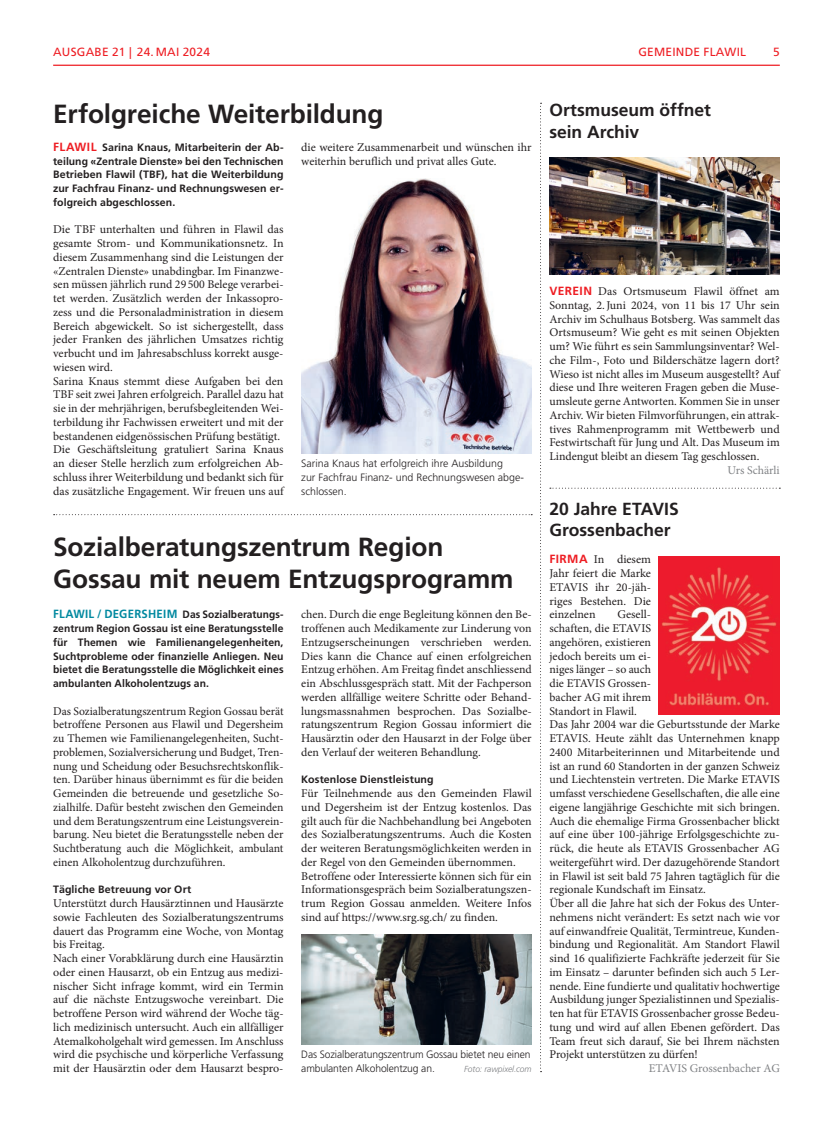
<style>
.page{position:relative;width:833px;height:1134px;background:#fff}
.page>*{position:absolute;margin:0;border:0;box-sizing:border-box;transform-origin:0 0}
.t1{font:700 26.25px/31.2px "Frutiger LT Std";letter-spacing:-.005em;color:#231f20}
.t2{font:700 17.5px/21.2px "Frutiger LT Std";letter-spacing:-.005em;color:#231f20}
.t3{font:11.88px/13.8px "Minion Pro";color:#231f20}
.t4{font:11.88px "Frutiger LT Std";letter-spacing:.02em;color:#ee1d23}
.t5{font:11.88px "Minion Pro";letter-spacing:-.005em;color:#808285}
.t6{font:700 10.62px/13.8px "Frutiger LT Std";letter-spacing:.005em;color:#231f20;text-align:justify}
.t7{font:700 10.62px/13.8px "Frutiger LT Std";letter-spacing:.005em;color:#231f20;text-align:justify;scale:.96 1}
.t8{font:300 10.62px/13.8px "Frutiger LT Std";color:#231f20}
.t9{font:italic 300 8.75px "Frutiger LT Std";letter-spacing:-.01em;color:#808285}
.s1{font-size:11.88px;color:#ee1d23}
.s2{font-size:11.88px;color:#0289a0}
.s3{font-family:"Frutiger LT Std";font-weight:700;color:#ee1d23}
</style>
<div class="page">
<hr style="left:53px;top:65px;width:727px;height:1px;background:#ee1d23">
<svg style="left:54px;top:514px;width:478px;height:1px"></svg>
<svg style="left:540px;top:103px;width:1px;height:969px"></svg>
<img style="left:301px;top:934px;width:230px;height:110px">
<img style="left:301px;top:178px;width:230px;height:275px">
<svg style="left:550px;top:488px;width:230px;height:1px"></svg>
<img style="left:549px;top:158px;width:231px;height:116px">
<img style="left:658px;top:556px;width:122px;height:158px">
<p class="t4" style="left:53px;top:45px;width:18px">AUSGABE</p>
<p class="t4" style="left:112px;top:45px;width:99px">21 | 24. MAI 2024</p>
<p class="t4" style="left:638px;top:45px;width:109px">GEMEINDE FLAWIL</p>
<p class="t4" style="left:773px;top:45px;width:8px">5</p>
<h1 class="t1" style="left:53px;top:99px;width:332px">Erfolgreiche Weiterbildung</h1>
<p class="t6" style="left:53px;top:140px;width:232px"><span class="s1">FLAWIL</span> Sarina Knaus, Mitarbeiterin der Ab&shy;teilung «Zentrale Dienste» bei den Technischen Betrieben Flawil (TBF), hat die Weiterbildung zur Fachfrau Finanz- und Rechnungswesen er&shy;folgreich abgeschlossen.</p>
<p class="t3" style="left:53px;top:223px;width:232px">Die TBF unterhalten und führen in Flawil das gesamte Strom- und Kommunikationsnetz. In diesem Zusammenhang sind die Leistungen der «Zentralen Dienste» unabdingbar. Im Finanzwe&shy;sen müssen jährlich rund 29 500 Belege verarbei&shy;tet werden. Zusätzlich werden der Inkassopro&shy;zess und die Personaladministration in diesem Bereich abgewickelt. So ist sichergestellt, dass jeder Franken des jährlichen Umsatzes richtig verbucht und im Jahresabschluss korrekt ausge&shy;wiesen wird.<br>Sarina Knaus stemmt diese Aufgaben bei den TBF seit zwei Jahren erfolgreich. Parallel dazu hat sie in der mehrjährigen, berufsbegleitenden Wei&shy;terbildung ihr Fachwissen erweitert und mit der bestandenen eidgenössischen Prüfung bestätigt.<br>Die Geschäftsleitung gratuliert Sarina Knaus an dieser Stelle herzlich zum erfolgreichen Ab&shy;schluss ihrer Weiterbildung und bedankt sich für das zusätzliche Engagement. Wir freuen uns auf</p>
<p class="t3" style="left:301px;top:140px;width:232px">die weitere Zusammenarbeit und wünschen ihr weiterhin beruflich und privat alles Gute.</p>
<p class="t8" style="left:301px;top:457px;width:224px">Sarina Knaus hat erfolgreich ihre Ausbildung<br>zur Fachfrau Finanz- und Rechnungswesen abge&shy;schlossen.</p>
<h1 class="t1" style="left:53px;top:532px;width:462px">Sozialberatungszentrum Region<br>Gossau mit neuem Entzugsprogramm</h1>
<p class="t7" style="left:53px;top:608px;width:241px"><span class="s2">FLAWIL / DEGERSHEIM</span> Das Sozialberatungs&shy;zentrum Region Gossau ist eine Beratungsstelle für Themen wie Familienangelegenheiten, Suchtprobleme oder finanzielle Anliegen. Neu bietet die Beratungsstelle die Möglichkeit eines ambulanten Alkoholentzugs an.</p>
<p class="t3" style="left:53px;top:704px;width:232px;text-align:justify">Das Sozialberatungszentrum Region Gossau berät betroffene Personen aus Flawil und Degersheim zu Themen wie Familienangelegenheiten, Sucht&shy;problemen, Sozialversicherung und Budget, Tren&shy;nung und Scheidung oder Besuchsrechtskonflik&shy;ten. Darüber hinaus übernimmt es für die beiden Gemeinden die betreuende und gesetzliche So&shy;zialhilfe. Dafür besteht zwischen den Gemeinden und dem Beratungszentrum eine Leistungsverein&shy;barung. Neu bietet die Beratungsstelle neben der Suchtberatung auch die Möglichkeit, ambulant einen Alkoholentzug durchzuführen.</p>
<p class="t6" style="left:53px;top:883px;width:140px">Tägliche Betreuung vor Ort</p>
<p class="t3" style="left:53px;top:896px;width:232px">Unterstützt durch Hausärztinnen und Hausärzte sowie Fachleuten des Sozialberatungszentrums dauert das Programm eine Woche, von Montag bis Freitag.<br>Nach einer Vorabklärung durch eine Hausärztin oder einen Hausarzt, ob ein Entzug aus medizi&shy;nischer Sicht infrage kommt, wird ein Termin auf die nächste Entzugswoche vereinbart. Die betroffene Person wird während der Woche täg&shy;lich medizinisch untersucht. Auch ein allfälliger Atemalkoholgehalt wird gemessen. Im Anschluss wird die psychische und körperliche Verfassung mit der Hausärztin oder dem Hausarzt bespro-</p>
<p class="t3" style="left:301px;top:608px;width:232px;text-align:justify">chen. Durch die enge Begleitung können den Be&shy;troffenen auch Medikamente zur Linderung von Entzugserscheinungen verschrieben werden.<br>Dies kann die Chance auf einen erfolgreichen Entzug erhöhen. Am Freitag findet anschliessend ein Abschlussgespräch statt. Mit der Fachperson werden allfällige weitere Schritte oder Behand&shy;lungsmassnahmen besprochen. Das Sozialbe&shy;ratungszentrum Region Gossau informiert die Hausärztin oder den Hausarzt in der Folge über den Verlauf der weiteren Behandlung.</p>
<p class="t6" style="left:301px;top:773px;width:134px">Kostenlose Dienstleistung</p>
<p class="t3" style="left:301px;top:786px;width:232px">Für Teilnehmende aus den Gemeinden Flawil und Degersheim ist der Entzug kostenlos. Das gilt auch für die Nachbehandlung bei Angeboten des Sozialberatungszentrums. Auch die Kosten der weiteren Beratungsmöglichkeiten werden in der Regel von den Gemeinden übernommen.<br>Betroffene oder Interessierte können sich für ein Informationsgespräch beim Sozialberatungszen&shy;trum Region Gossau anmelden. Weitere Infos sind auf https://www.srg.sg.ch/ zu finden.</p>
<p class="t8" style="left:301px;top:1048px;width:231px">Das Sozialberatungszentrum Gossau bietet neu einen ambulanten Alkoholentzug an.</p>
<p class="t9" style="left:464px;top:1064px;width:69px">Foto: rawpixel.com</p>
<h2 class="t2" style="left:549px;top:100px;width:163px">Ortsmuseum öffnet sein Archiv</h2>
<p class="t3" style="left:549px;top:285px;width:232px;text-align:justify"><span class="s3">VEREIN</span> Das Ortsmuseum Flawil öffnet am Sonntag, 2.Juni 2024, von 11 bis 17 Uhr sein Archiv im Schulhaus Botsberg. Was sammelt das Ortsmuseum? Wie geht es mit seinen Objekten um? Wie führt es sein Sammlungsinventar? Wel&shy;che Film-, Foto und Bilderschätze lagern dort?<br>Wieso ist nicht alles im Museum ausgestellt? Auf diese und Ihre weiteren Fragen geben die Muse&shy;umsleute gerne Antworten. Kommen Sie in unser Archiv. Wir bieten Filmvorführungen, ein attrak&shy;tives Rahmenprogramm mit Wettbewerb und Festwirtschaft für Jung und Alt. Das Museum im Lindengut bleibt an diesem Tag geschlossen.</p>
<p class="t5" style="left:727px;top:462px;width:54px">Urs Schärli</p>
<h2 class="t2" style="left:549px;top:499px;width:131px">20 Jahre ETAVIS<br>Grossenbacher</h2>
<p class="t3" style="left:549px;top:553px;width:103px;text-align:justify"><span class="s3">FIRMA</span> In diesem Jahr feiert die Marke ETAVIS ihr 20-jäh&shy;riges Bestehen. Die einzelnen</p>
<p class="t3" style="left:549px;top:608px;width:232px;text-indent:68px">Gesell-<br>schaften, die ETAVIS<br>angehören, existieren<br>jedoch bereits um ei-<br>niges länger – so auch<br>die ETAVIS Grossen-<br>bacher AG mit ihrem<br>Standort in Flawil.<br>Das Jahr 2004 war die Geburtsstunde der Marke ETAVIS. Heute zählt das Unternehmen knapp 2400 Mitarbeiterinnen und Mitarbeitende und ist an rund 60 Standorten in der ganzen Schweiz und Liechtenstein vertreten. Die Marke ETAVIS umfasst verschiedene Gesellschaften, die alle eine eigene langjährige Geschichte mit sich bringen.<br>Auch die ehemalige Firma Grossenbacher blickt auf eine über 100-jährige Erfolgsgeschichte zu&shy;rück, die heute als ETAVIS Grossenbacher AG weitergeführt wird. Der dazugehörende Standort in Flawil ist seit bald 75 Jahren tagtäglich für die regionale Kundschaft im Einsatz.<br>Über all die Jahre hat sich der Fokus des Unter&shy;nehmens nicht verändert: Es setzt nach wie vor auf einwandfreie Qualität, Termintreue, Kunden&shy;bindung und Regionalität. Am Standort Flawil sind 16 qualifizierte Fachkräfte jederzeit für Sie im Einsatz – darunter befinden sich auch 5 Ler&shy;nende. Eine fundierte und qualitativ hochwertige Ausbildung junger Spezialistinnen und Spezialis&shy;ten hat für ETAVIS Grossenbacher grosse Bedeu&shy;tung und wird auf allen Ebenen gefördert. Das Team freut sich darauf, Sie bei Ihrem nächsten Projekt unterstützen zu dürfen!</p>
<p class="t5" style="left:649px;top:1060px;width:132px">ETAVIS Grossenbacher AG</p>
</div>
